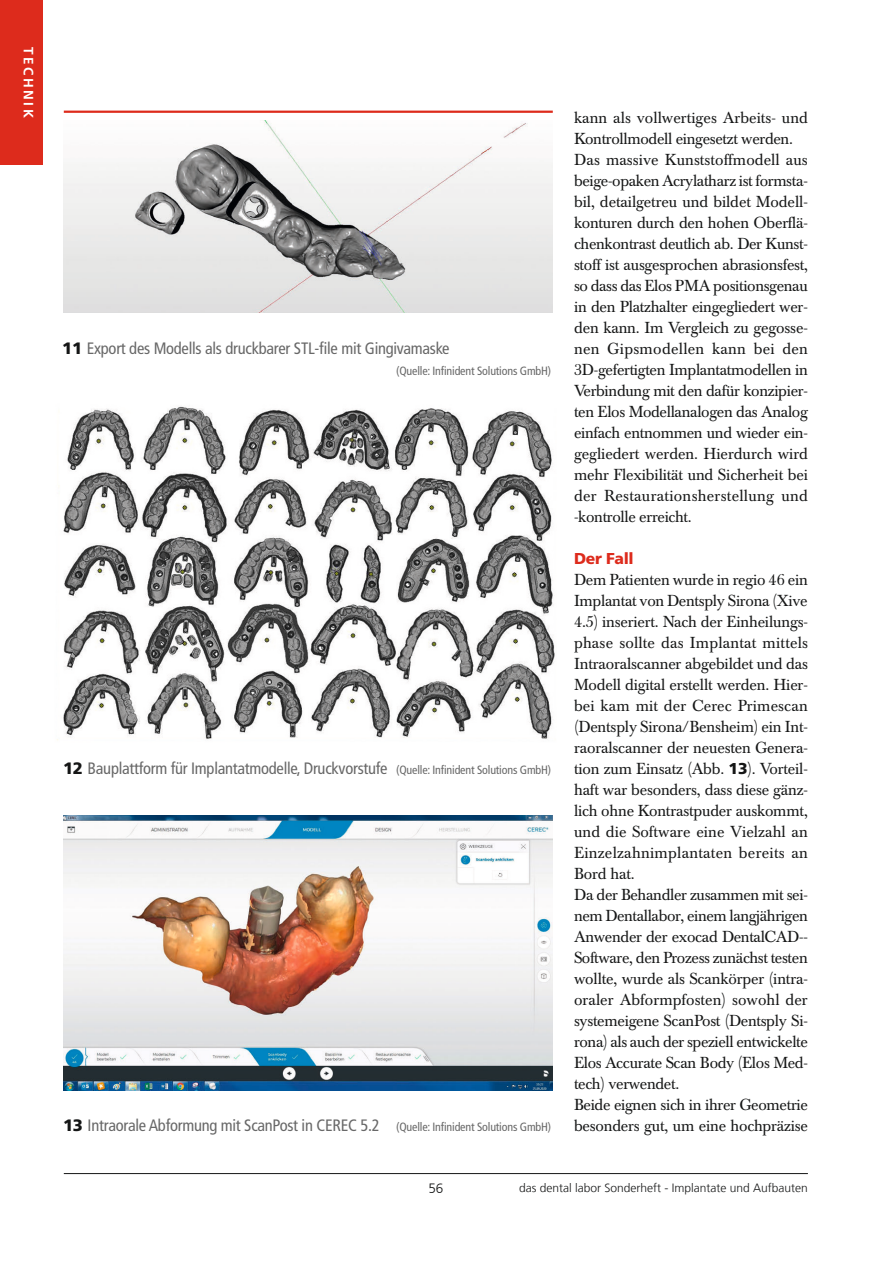
<style>
.page{position:relative;width:893px;height:1263px;background:#fff}
.page>*{position:absolute;margin:0;border:0;box-sizing:border-box;transform-origin:0 0}
.t1{font:condensed 16.5px "Frutiger LT Std";letter-spacing:-.015em;color:#686868}
.t2{font:15.75px/21px "Baskerville BE";letter-spacing:-.015em;color:#151616}
.t3{font:900 15.75px "Frutiger LT Std";letter-spacing:-.02em;color:#dd2b1c}
.t4{font:700 13.5px "Frutiger LT Std";letter-spacing:.18em;color:#fff}
.t5{font:300 13.5px "Frutiger LT Com";color:#151616}
.t6{font:300 12px "Frutiger LT Com";color:#151616}
.t7{font:condensed 12px "Frutiger LT Std";letter-spacing:-.015em;color:#686868}
.s1{font-family:"Frutiger";font-weight:900;font-stretch:normal;color:#151616}
.s2{font-size:12px}
.s3{font-family:"Frutiger";font-weight:900}
</style>
<div class="page">
<hr style="left:64px;top:1173px;width:744px;height:1px;background:#151616">
<div style="left:0;top:0;width:43px;height:165px;background:#dd2b1c"></div>
<hr style="left:64px;top:111px;width:489px;height:2px;background:#dd2b1c">
<img style="left:64px;top:121px;width:489px;height:191px">
<img style="left:57px;top:406px;width:498px;height:335px">
<img style="left:64px;top:815px;width:489px;height:275px">
<p class="t4" style="left:37px;top:47px;width:72px;rotate:90deg">TECHNIK</p>
<p class="t1" style="left:62px;top:339px;width:389px"><span class="s1">11</span> Export des Modells als druckbarer STL-file mit Gingivamaske</p>
<p class="t7" style="left:396px;top:364px;width:156px">(Quelle: Infinident Solutions GmbH)</p>
<p class="t1" style="left:63px;top:759px;width:490px"><span class="s1">12</span> Bauplattform für Implantatmodelle, Druckvorstufe <span class="s2">(Quelle: Infinident Solutions GmbH)</span></p>
<p class="t1" style="left:63px;top:1116px;width:490px"><span class="s1">13</span> Intraorale Abformung mit ScanPost in CEREC 5.2 <span class="s2">(Quelle: Infinident Solutions GmbH)</span></p>
<p class="t2" style="left:574px;top:108px;width:235px">kann als vollwertiges Arbeits- und Kontrollmodell eingesetzt werden.<br>Das massive Kunststoffmodell aus beige-opaken Acrylatharz ist formsta&shy;bil, detailgetreu und bildet Modell&shy;konturen durch den hohen Oberflä&shy;chenkontrast deutlich ab. Der Kunst&shy;stoff ist ausgesprochen abrasionsfest, so dass das Elos PMA positionsgenau in den Platzhalter eingegliedert wer&shy;den kann. Im Vergleich zu gegosse&shy;nen Gipsmodellen kann bei den 3D-gefertigten Implantatmodellen in Verbindung mit den dafür konzipier&shy;ten Elos Modellanalogen das Analog einfach entnommen und wieder ein&shy;gegliedert werden. Hierdurch wird mehr Flexibilität und Sicherheit bei der Restaurationsherstellung und -kontrolle erreicht.</p>
<p class="t3" style="left:574px;top:549px;width:61px">Der Fall</p>
<p class="t2" style="left:574px;top:570px;width:235px">Dem Patienten wurde in regio 46 ein Implantat von Dentsply Sirona (Xive 4.5) inseriert. Nach der Einheilungs&shy;phase sollte das Implantat mittels Intraoralscanner abgebildet und das Modell digital erstellt werden. Hier&shy;bei kam mit der Cerec Primescan (Dentsply Sirona/Bensheim) ein Int&shy;raoralscanner der neuesten Genera&shy;tion zum Einsatz (Abb. <span class="s3">13</span>). Vorteil&shy;haft war besonders, dass diese gänz&shy;lich ohne Kontrastpuder auskommt, und die Software eine Vielzahl an Einzelzahnimplantaten bereits an Bord hat.<br>Da der Behandler zusammen mit sei&shy;nem Dentallabor, einem langjährigen Anwender der exocad DentalCAD--- Software, den Prozess zunächst testen wollte, wurde als Scankörper (intra&shy;oraler Abformpfosten) sowohl der systemeigene ScanPost (Dentsply Si&shy;rona) als auch der speziell entwickelte Elos Accurate Scan Body (Elos Med&shy;tech) verwendet.<br>Beide eignen sich in ihrer Geometrie besonders gut, um eine hochpräzise</p>
<p class="t5" style="left:428px;top:1181px;width:17px">56</p>
<p class="t6" style="left:519px;top:1181px;width:290px">das dental labor Sonderheft - Implantate und Aufbauten</p>
</div>
